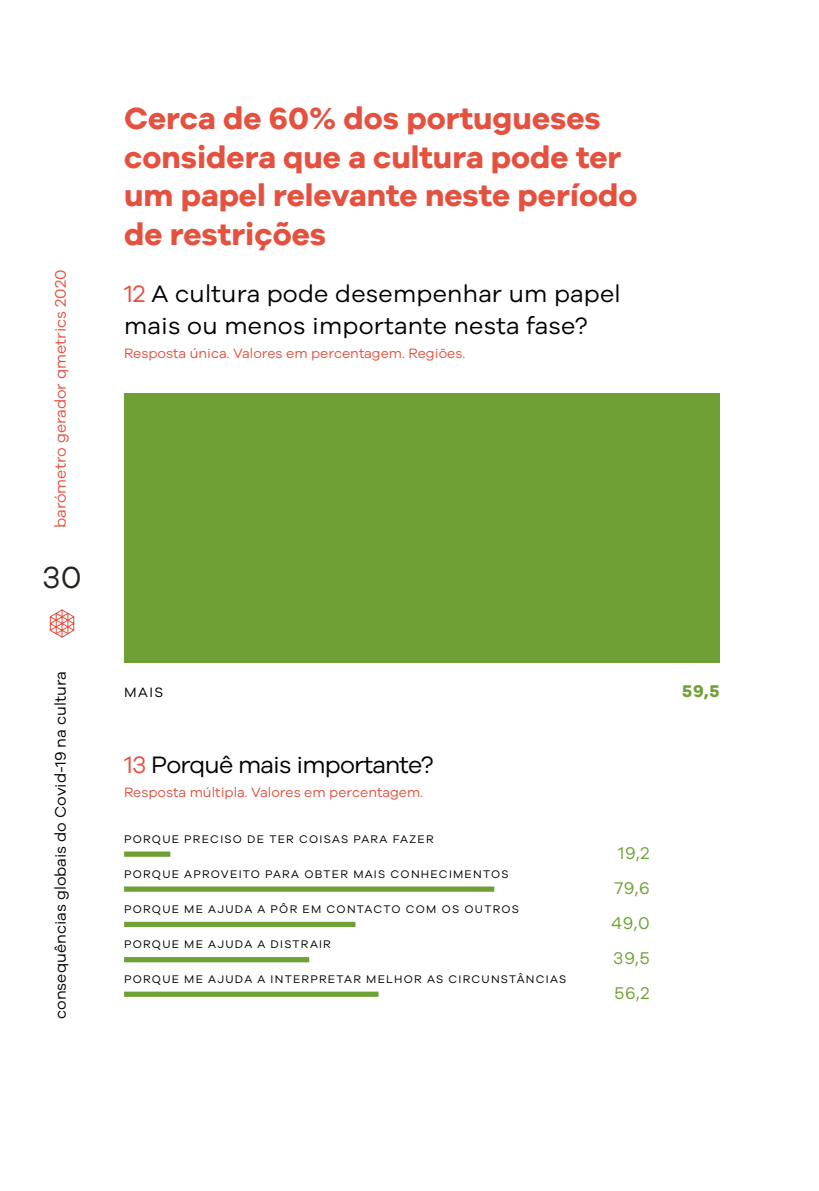
<style>
.page{position:relative;width:819px;height:1191px;background:#fff}
.page>*{position:absolute;margin:0;border:0;box-sizing:border-box;transform-origin:0 0}
.t1{font:700 31.5px/38.5px "Galyon";color:#e4513f}
.t2{font:31.5px "Galyon";color:#26221f}
.t3{font:24.5px/31.5px "Galyon";letter-spacing:.01em;color:#000}
.t4{font:24.5px "Galyon";letter-spacing:-.03em;color:#000}
.t5{font:17.5px/35px "Galyon";letter-spacing:.05em;color:#6fa035;text-align:center}
.t6{font:700 17.5px "Galyon";color:#6fa035}
.t7{font:15.75px "Galyon";color:#000}
.t8{font:15.75px "Galyon";color:#e4513f}
.t9{font:14px "Galyon";color:#e4513f}
.t10{font:14px "Galyon";color:#000}
.t11{font:11.38px "Galyon";letter-spacing:.11em;color:#000}
.s1{color:#e4513f}
</style>
<div class="page">
<svg style="left:49px;top:609px;width:26px;height:29px"></svg>
<div style="left:124px;top:393px;width:595px;height:270px;background:#6fa035"></div>
<div style="left:124px;top:851px;width:46px;height:5px;background:#6fa035"></div>
<div style="left:124px;top:991px;width:254px;height:5px;background:#6fa035"></div>
<div style="left:124px;top:957px;width:185px;height:5px;background:#6fa035"></div>
<div style="left:124px;top:886px;width:370px;height:5px;background:#6fa035"></div>
<div style="left:124px;top:921px;width:231px;height:6px;background:#6fa035"></div>
<h3 class="t8" style="left:49px;top:528px;width:260px;rotate:-90deg">barómetro gerador qmetrics 2020</h3>
<h1 class="t2" style="left:42px;top:553px;width:41px">30</h1>
<h3 class="t7" style="left:49px;top:1019px;width:349px;rotate:-90deg">consequências globais do Covid-19 na cultura</h3>
<h1 class="t1" style="left:124px;top:99px;width:515px">Cerca de 60% dos portugueses considera que a cultura pode ter um papel relevante neste período de restrições</h1>
<h2 class="t3" style="left:124px;top:276px;width:498px"><span class="s1">12</span> A cultura pode desempenhar um papel mais ou menos importante nesta fase?</h2>
<p class="t9" style="left:124px;top:343px;width:343px">Resposta única. Valores em percentagem. Regiões.</p>
<p class="t10" style="left:124px;top:682px;width:41px">MAIS</p>
<h3 class="t6" style="left:682px;top:680px;width:39px">59,5</h3>
<h2 class="t4" style="left:124px;top:746px;width:311px"><span class="s1">13</span> Porquê mais importante?</h2>
<p class="t9" style="left:124px;top:782px;width:300px">Resposta múltipla. Valores em percentagem.</p>
<p class="t11" style="left:124px;top:830px;width:311px">PORQUE PRECISO DE TER COISAS PARA FAZER</p>
<p class="t11" style="left:124px;top:865px;width:386px">PORQUE APROVEITO PARA OBTER MAIS CONHECIMENTOS</p>
<p class="t11" style="left:124px;top:900px;width:396px">PORQUE ME AJUDA A PÔR EM CONTACTO COM OS OUTROS</p>
<p class="t11" style="left:124px;top:935px;width:208px">PORQUE ME AJUDA A DISTRAIR</p>
<p class="t11" style="left:124px;top:970px;width:443px">PORQUE ME AJUDA A INTERPRETAR MELHOR AS CIRCUNSTÂNCIAS</p>
<h3 class="t5" style="left:611px;top:834px;width:40px">19,2<br>79,6<br>49,0<br>39,5<br>56,2</h3>
</div>
